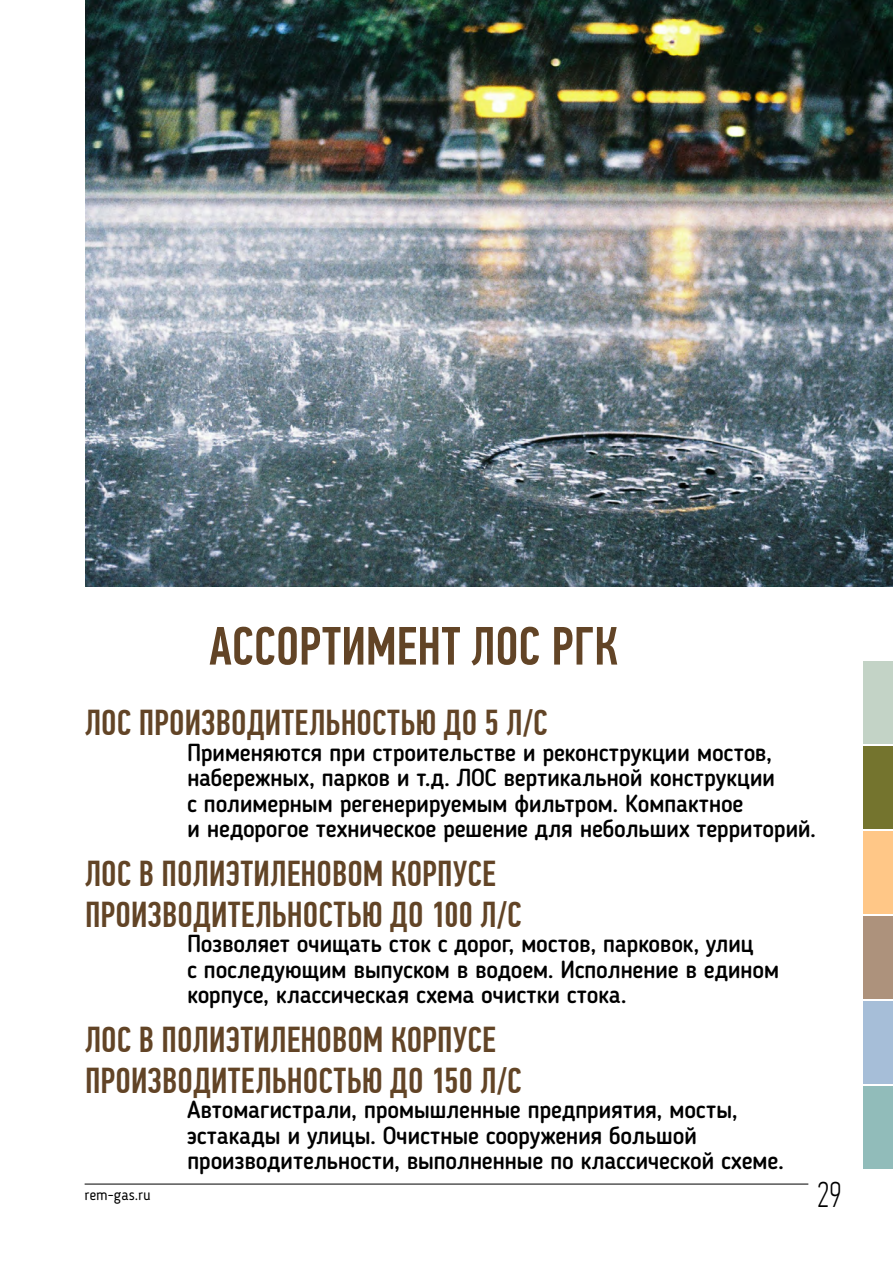
<style>
.page{position:relative;width:893px;height:1263px;background:#fff}
.page>*{position:absolute;margin:0;border:0;box-sizing:border-box;transform-origin:0 0}
.t1{font:500 54px "PF Din Text Comp Pro";color:#624426}
.t2{font:500 36px/40.5px "PF Din Text Comp Pro";letter-spacing:.005em;color:#624426}
.t3{font:100 36px "PF Din Text Comp Pro";color:#000}
.t4{font:500 24px/25.5px "Blogger Sans";letter-spacing:-.015em;color:#000}
.t5{font:15px "Blogger Sans";letter-spacing:.005em;color:#000}
</style>
<div class="page">
<hr style="left:85px;top:1184px;width:723px;height:1px;background:#000">
<div style="left:863px;top:746px;width:30px;height:83px;background:#74742e"></div>
<div style="left:863px;top:831px;width:30px;height:83px;background:#ffc787"></div>
<div style="left:863px;top:916px;width:30px;height:83px;background:#ad927c"></div>
<div style="left:863px;top:1001px;width:30px;height:83px;background:#a6bed8"></div>
<div style="left:863px;top:1086px;width:30px;height:83px;background:#91bcba"></div>
<div style="left:863px;top:661px;width:30px;height:83px;background:#c3d3c6"></div>
<img style="left:85px;top:0;width:808px;height:587px">
<h1 class="t1" style="left:209px;top:615px;width:410px">АССОРТИМЕНТ ЛОС РГК</h1>
<h2 class="t2" style="left:85px;top:703px;width:464px">ЛОС ПРОИЗВОДИТЕЛЬНОСТЬЮ ДО 5 Л/С</h2>
<p class="t4" style="left:187px;top:739px;width:631px">Применяются при строительстве и реконструкции мостов, набережных, парков и т.д. ЛОС вертикальной конструкции<br>с полимерным регенерируемым фильтром. Компактное<br>и недорогое техническое решение для небольших территорий.</p>
<h2 class="t2" style="left:85px;top:854px;width:438px">ЛОС В ПОЛИЭТИЛЕНОВОМ КОРПУСЕ<br>ПРОИЗВОДИТЕЛЬНОСТЬЮ ДО 100 Л/С</h2>
<p class="t4" style="left:187px;top:931px;width:594px">Позволяет очищать сток с дорог, мостов, парковок, улиц<br>с последующим выпуском в водоем. Исполнение в едином корпусе, классическая схема очистки стока.</p>
<h2 class="t2" style="left:85px;top:1020px;width:438px">ЛОС В ПОЛИЭТИЛЕНОВОМ КОРПУСЕ<br>ПРОИЗВОДИТЕЛЬНОСТЬЮ ДО 150 Л/С</h2>
<p class="t4" style="left:187px;top:1097px;width:598px">Автомагистрали, промышленные предприятия, мосты, эстакады и улицы. Очистные сооружения большой производительности, выполненные по классической схеме.</p>
<p class="t5" style="left:84px;top:1186px;width:68px">rem-gas.ru</p>
<h2 class="t3" style="left:817px;top:1174px;width:27px">29</h2>
</div>
